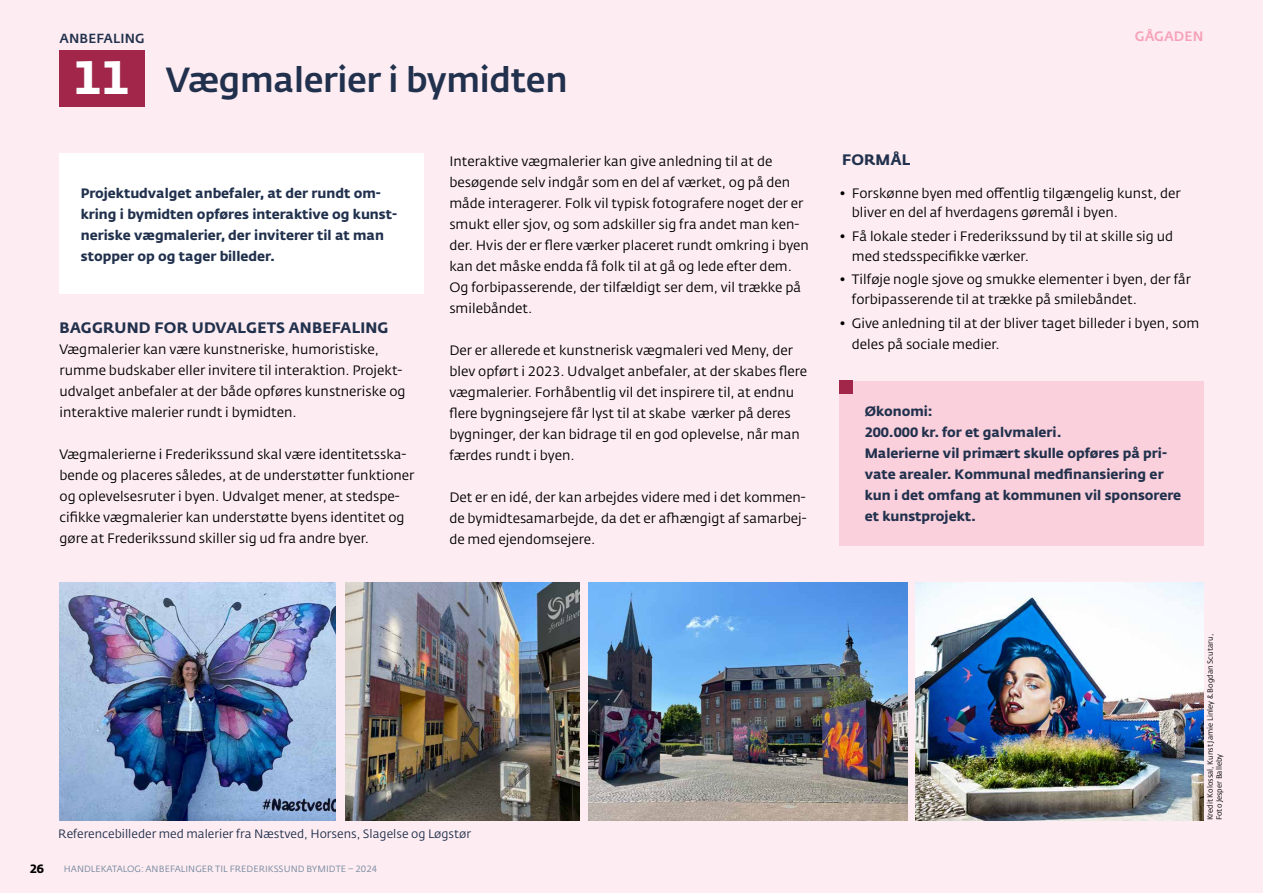
<style>
.page{position:relative;width:1263px;height:893px;background:#fdecf1}
.page>*{position:absolute;margin:0;border:0;box-sizing:border-box;transform-origin:0 0}
.Rub_anbefaling_1{font:700 46.5px "Fedra Sans Std";color:#fff}
.Rub_anbefaling{font:500 34.5px "Fedra Sans Std";letter-spacing:-.01em;color:#21314d}
.M2_h3{font:700 15px "Fedra Sans Std";letter-spacing:.01em;color:#21314d}
.Brød{font:700 15px "Fedra Sans Std";letter-spacing:.01em;color:#21314d}
.Brød-2{font:13.5px/21px "Fedra Sans Std";color:#000}
.Bullits{font:13.5px/19.5px "Fedra Sans Std";color:#000}
.Brød-3{font:700 13.5px/21px "Fedra Sans Std";color:#21314d}
.t1{font:500 13.5px "Fedra Sans Std";letter-spacing:.01em;color:#f6a1b8}
.Rub_anbefaling_1-2{font:500 13.05px "Fedra Sans Std";letter-spacing:.01em;color:#21314d}
.t2{font:12px "Fedra Sans Std";color:#21314d}
.t3{font:700 12px "Fedra Sans Std";color:#000}
.t4{font:9px "Fedra Sans Std";letter-spacing:.01em;color:#73879e}
.t5{font:7.5px/9px "Fedra Sans Std";color:#000}
.s1{font-weight:700}
</style>
<div class="page">
<div style="left:60px;top:50px;width:85px;height:57px;background:#a12649"></div>
<div style="left:60px;top:153px;width:364px;height:140px;background:#fff"></div>
<div style="left:839px;top:381px;width:364px;height:164px;background:#fad0dc"></div>
<div style="left:839px;top:381px;width:14px;height:13px;background:#a12649"></div>
<img style="left:588px;top:583px;width:320px;height:237px">
<img style="left:60px;top:583px;width:276px;height:237px">
<img style="left:915px;top:583px;width:288px;height:237px">
<img style="left:345px;top:583px;width:234px;height:237px">
<h1 class="Rub_anbefaling_1-2" style="left:60px;top:30px;width:86px">ANBEFALING</h1>
<h1 class="Rub_anbefaling_1" style="left:74px;top:49px;width:57px">11</h1>
<h1 class="Rub_anbefaling" style="left:166px;top:58px;width:403px">Vægmalerier i bymidten</h1>
<p class="Brød-3" style="left:81px;top:183px;width:318px">Projektudvalget anbefaler, at der rundt om&shy;kring i bymidten opføres interaktive og kunst&shy;neriske vægmalerier, der inviterer til at man stopper op og tager billeder.</p>
<h2 class="M2_h3" style="left:60px;top:318px;width:330px">BAGGRUND FOR UDVALGETS ANBEFALING</h2>
<p class="Brød-2" style="left:60px;top:339px;width:347px">Vægmalerier kan være kunstneriske, humoristiske, rumme budskaber eller invitere til interaktion. Projekt&shy;udvalget anbefaler at der både opføres kunstneriske og interaktive malerier rundt i bymidten.</p>
<p class="Brød-2" style="left:60px;top:444px;width:356px">Vægmalerierne i Frederikssund skal være identitetsska&shy;bende og placeres således, at de understøtter funktioner og oplevelsesruter i byen. Udvalget mener, at stedspe&shy;cifikke vægmalerier kan understøtte byens identitet og gøre at Frederikssund skiller sig ud fra andre byer.</p>
<p class="Brød-2" style="left:449px;top:151px;width:361px">Interaktive vægmalerier kan give anledning til at de besøgende selv indgår som en del af værket, og på den måde interagerer. Folk vil typisk fotografere noget der er smukt eller sjov, og som adskiller sig fra andet man ken&shy;der. Hvis der er flere værker placeret rundt omkring i byen kan det måske endda få folk til at gå og lede efter dem.<br>Og forbipasserende, der tilfældigt ser dem, vil trække på smilebåndet.</p>
<p class="Brød-2" style="left:449px;top:340px;width:359px">Der er allerede et kunstnerisk vægmaleri ved Meny, der blev opført i 2023. Udvalget anbefaler, at der skabes flere vægmalerier. Forhåbentlig vil det inspirere til, at endnu flere bygningsejere får lyst til at skabe værker på deres bygninger, der kan bidrage til en god oplevelse, når man færdes rundt i byen.</p>
<p class="Brød-2" style="left:449px;top:487px;width:359px;text-align:justify">Det er en idé, der kan arbejdes videre med i det kommen&shy;de bymidtesamarbejde, da det er afhængigt af samarbej&shy;de med ejendomsejere.</p>
<p class="t1" style="left:1135px;top:28px;width:70px">GÅGADEN</p>
<p class="Brød" style="left:842px;top:150px;width:70px">FORMÅL</p>
<p class="Bullits" style="left:852px;top:184px;width:330px;text-indent:-13px"><span class="s1">•</span> Forskønne byen med offentlig tilgængelig kunst, der bliver en del af hverdagens gøremål i byen.</p>
<p class="Bullits" style="left:852px;top:227px;width:323px;text-indent:-13px"><span class="s1">•</span> Få lokale steder i Frederikssund by til at skille sig ud med stedsspecifikke værker.</p>
<p class="Bullits" style="left:852px;top:270px;width:341px;text-indent:-13px"><span class="s1">•</span> Tilføje nogle sjove og smukke elementer i byen, der får forbipasserende til at trække på smilebåndet.</p>
<p class="Bullits" style="left:852px;top:313px;width:349px;line-height:21px;text-indent:-13px"><span class="s1">•</span> Give anledning til at der bliver taget billeder i byen, som deles på sociale medier.</p>
<p class="Brød-3" style="left:865px;top:401px;width:70px">Økonomi:</p>
<p class="Brød-3" style="left:865px;top:422px;width:198px">200.000 kr. for et galvmaleri.</p>
<p class="Brød-3" style="left:865px;top:443px;width:318px">Malerierne vil primært skulle opføres på pri&shy;vate arealer. Kommunal medfinansiering er kun i det omfang at kommunen vil sponsorere et kunstprojekt.</p>
<p class="t2" style="left:58px;top:827px;width:414px">Referencebilleder med malerier fra Næstved, Horsens, Slagelse og Løgstør</p>
<p class="t3" style="left:30px;top:861px;width:16px">26</p>
<p class="t4" style="left:64px;top:863px;width:315px">HANDLEKATALOG: ANBEFALINGER TIL FREDERIKSSUND BYMIDTE – 2024</p>
<p class="t5" style="left:1206px;top:820px;width:188px;rotate:-90deg">Kredit Kolossal, Kunst Jamie Linley &amp; Bogdan Scutaru,<br>Foto Jesper Balleby</p>
</div>
